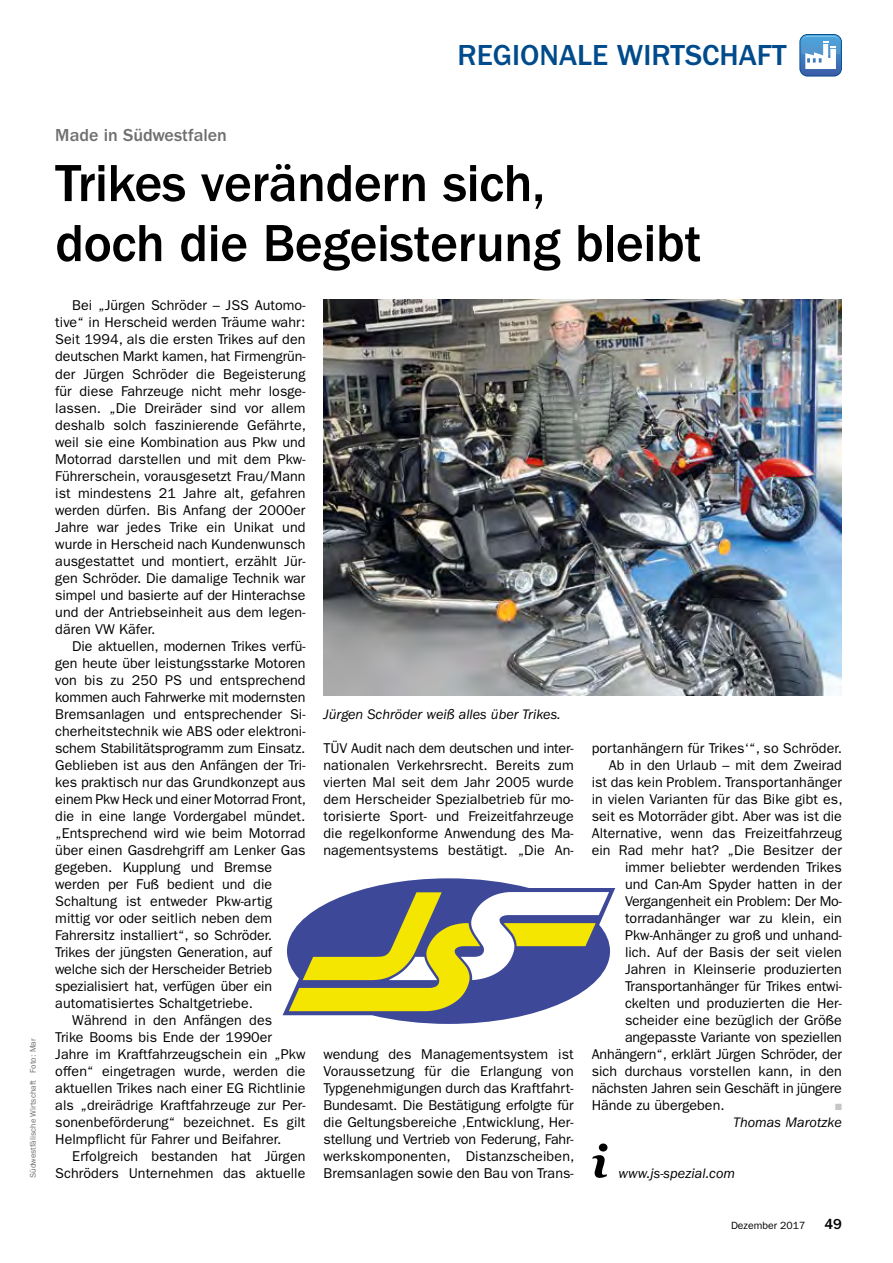
<style>
.page{position:relative;width:893px;height:1263px;background:#fff}
.page>*{position:absolute;margin:0;border:0;box-sizing:border-box;transform-origin:0 0}
.t1{font:500 54px/60px "Franklin Gothic LT";letter-spacing:-.01em;color:#000}
.t2{font:500 30px "Franklin Gothic LT";color:#004b8b}
.t3{font:500 18px "Franklin Gothic LT";color:#706f6f}
.t4{font:500 15px "Franklin Gothic LT";color:#000}
.t5{font:14.25px/17px "Franklin Gothic LT";letter-spacing:.005em;color:#000;text-align:justify}
.t6{font:italic 14.25px "Franklin Gothic LT";color:#000}
.t7{font:10.5px "Franklin Gothic LT";color:#000}
.t8{font:9px "Zapf Dingbats ITC";color:#c6c6c6}
.t9{font:8.25px "Franklin Gothic LT";color:#706f6f}
</style>
<div class="page">
<svg style="left:799px;top:34px;width:43px;height:43px"></svg>
<svg style="left:800px;top:35px;width:41px;height:41px"></svg>
<img style="left:323px;top:300px;width:519px;height:395px">
<svg style="left:592px;top:1155px;width:15px;height:23px"></svg>
<div style="left:599px;top:1143px;width:8px;height:8px;background:#000;border-radius:50%"></div>
<svg style="left:283px;top:878px;width:332px;height:146px"></svg>
<svg style="left:289px;top:892px;width:320px;height:119px"></svg>
<h2 class="t2" style="left:457px;top:38px;width:331px">REGIONALE WIRTSCHAFT</h2>
<p class="t9" style="left:28px;top:1178px;width:141px;rotate:-90deg">Südwestfälische Wirtschaft Foto: Mar</p>
<p class="t3" style="left:55px;top:125px;width:173px">Made in Südwestfalen</p>
<h1 class="t1" style="left:55px;top:154px;width:648px">Trikes verändern sich,<br>doch die Begeisterung bleibt</h1>
<p class="t5" style="left:55px;top:297px;width:252px;text-indent:17px">Bei „Jürgen Schröder – JSS Automo&shy;tive“ in Herscheid werden Träume wahr:<br>Seit 1994, als die ersten Trikes auf den deutschen Markt kamen, hat Firmengrün&shy;der Jürgen Schröder die Begeisterung für diese Fahrzeuge nicht mehr losge&shy;lassen. „Die Dreiräder sind vor allem deshalb solch faszinierende Gefährte, weil sie eine Kombination aus Pkw und Motorrad darstellen und mit dem Pkw-Führerschein, vorausgesetzt Frau/Mann ist mindestens 21 Jahre alt, gefahren werden dürfen. Bis Anfang der 2000er Jahre war jedes Trike ein Unikat und wurde in Herscheid nach Kundenwunsch ausgestattet und montiert, erzählt Jür&shy;gen Schröder. Die damalige Technik war simpel und basierte auf der Hinterachse und der Antriebseinheit aus dem legen&shy;dären VW Käfer.</p>
<p class="t5" style="left:72px;top:637px;width:235px">Die aktuellen, modernen Trikes verfü-</p>
<p class="t5" style="left:55px;top:654px;width:252px">gen heute über leistungsstarke Motoren</p>
<p class="t5" style="left:55px;top:672px;width:252px">von bis zu 250 PS und entsprechend</p>
<p class="t5" style="left:55px;top:689px;width:252px">kommen auch Fahrwerke mit modernsten</p>
<p class="t5" style="left:55px;top:706px;width:252px">Bremsanlagen und entsprechender Si-</p>
<p class="t5" style="left:55px;top:723px;width:252px">cherheitstechnik wie ABS oder elektroni-</p>
<p class="t5" style="left:55px;top:740px;width:252px">schem Stabilitätsprogramm zum Einsatz.</p>
<p class="t5" style="left:55px;top:757px;width:252px">Geblieben ist aus den Anfängen der Tri-</p>
<p class="t5" style="left:55px;top:774px;width:252px">kes praktisch nur das Grundkonzept aus</p>
<p class="t5" style="left:55px;top:791px;width:252px">einem Pkw Heck und einer Motorrad Front,</p>
<p class="t5" style="left:55px;top:808px;width:252px">die in eine lange Vordergabel mündet.</p>
<p class="t5" style="left:55px;top:825px;width:252px">„Entsprechend wird wie beim Motorrad</p>
<p class="t5" style="left:55px;top:842px;width:252px">über einen Gasdrehgriff am Lenker Gas</p>
<p class="t5" style="left:55px;top:859px;width:218px">gegeben. Kupplung und Bremse</p>
<p class="t5" style="left:55px;top:876px;width:218px">werden per Fuß bedient und die</p>
<p class="t5" style="left:55px;top:893px;width:218px">Schaltung ist entweder Pkw-artig</p>
<p class="t5" style="left:55px;top:910px;width:218px">mittig vor oder seitlich neben dem</p>
<p class="t5" style="left:55px;top:927px;width:218px">Fahrersitz installiert“, so Schröder.</p>
<p class="t5" style="left:55px;top:944px;width:218px">Trikes der jüngsten Generation, auf</p>
<p class="t5" style="left:55px;top:961px;width:218px">welche sich der Herscheider Betrieb</p>
<p class="t5" style="left:55px;top:978px;width:218px">spezialisiert hat, verfügen über ein</p>
<p class="t5" style="left:55px;top:995px;width:199px">automatisiertes Schaltgetriebe.</p>
<p class="t5" style="left:72px;top:1012px;width:201px">Während in den Anfängen des</p>
<p class="t5" style="left:55px;top:1029px;width:218px">Trike Booms bis Ende der 1990er</p>
<p class="t5" style="left:55px;top:1046px;width:252px">Jahre im Kraftfahrzeugschein ein „Pkw</p>
<p class="t5" style="left:55px;top:1063px;width:252px">offen“ eingetragen wurde, werden die</p>
<p class="t5" style="left:55px;top:1080px;width:252px">aktuellen Trikes nach einer EG Richtlinie</p>
<p class="t5" style="left:55px;top:1097px;width:252px">als „dreirädrige Kraftfahrzeuge zur Per-</p>
<p class="t5" style="left:55px;top:1114px;width:252px">sonenbeförderung“ bezeichnet. Es gilt</p>
<p class="t5" style="left:55px;top:1131px;width:228px">Helmpflicht für Fahrer und Beifahrer.</p>
<p class="t5" style="left:72px;top:1148px;width:235px">Erfolgreich bestanden hat Jürgen</p>
<p class="t5" style="left:55px;top:1165px;width:252px">Schröders Unternehmen das aktuelle</p>
<p class="t6" style="left:323px;top:706px;width:239px">Jürgen Schröder weiß alles über Trikes.</p>
<p class="t5" style="left:323px;top:740px;width:252px">TÜV Audit nach dem deutschen und inter&shy;nationalen Verkehrsrecht. Bereits zum vierten Mal seit dem Jahr 2005 wurde dem Herscheider Spezialbetrieb für mo&shy;torisierte Sport- und Freizeitfahrzeuge die regelkonforme Anwendung des Ma&shy;nagementsystems bestätigt. „Die An-</p>
<p class="t5" style="left:592px;top:740px;width:252px">portanhängern für Trikes‘“, so Schröder.</p>
<p class="t5" style="left:609px;top:757px;width:235px">Ab in den Urlaub – mit dem Zweirad</p>
<p class="t5" style="left:592px;top:774px;width:252px">ist das kein Problem. Transportanhänger</p>
<p class="t5" style="left:592px;top:791px;width:252px">in vielen Varianten für das Bike gibt es,</p>
<p class="t5" style="left:592px;top:808px;width:252px">seit es Motorräder gibt. Aber was ist die</p>
<p class="t5" style="left:592px;top:825px;width:252px">Alternative, wenn das Freizeitfahrzeug</p>
<p class="t5" style="left:592px;top:842px;width:252px">ein Rad mehr hat? „Die Besitzer der</p>
<p class="t5" style="left:625px;top:859px;width:218px">immer beliebter werdenden Trikes</p>
<p class="t5" style="left:625px;top:876px;width:218px">und Can-Am Spyder hatten in der</p>
<p class="t5" style="left:625px;top:893px;width:218px">Vergangenheit ein Problem: Der Mo-</p>
<p class="t5" style="left:625px;top:910px;width:218px">torradanhänger war zu klein, ein</p>
<p class="t5" style="left:625px;top:927px;width:218px">Pkw-Anhänger zu groß und unhand-</p>
<p class="t5" style="left:625px;top:944px;width:218px">lich. Auf der Basis der seit vielen</p>
<p class="t5" style="left:625px;top:961px;width:218px">Jahren in Kleinserie produzierten</p>
<p class="t5" style="left:625px;top:978px;width:218px">Transportanhänger für Trikes entwi-</p>
<p class="t5" style="left:625px;top:995px;width:218px">ckelten und produzierten die Her-</p>
<p class="t5" style="left:625px;top:1012px;width:218px">scheider eine bezüglich der Größe</p>
<p class="t5" style="left:625px;top:1029px;width:218px">angepasste Variante von speziellen</p>
<p class="t5" style="left:592px;top:1046px;width:252px">Anhängern“, erklärt Jürgen Schröder, der</p>
<p class="t5" style="left:592px;top:1063px;width:252px">sich durchaus vorstellen kann, in den</p>
<p class="t5" style="left:592px;top:1080px;width:252px">nächsten Jahren sein Geschäft in jüngere</p>
<p class="t5" style="left:592px;top:1097px;width:135px">Hände zu übergeben.</p>
<p class="t8" style="left:835px;top:1102px;width:8px">■</p>
<p class="t6" style="left:733px;top:1114px;width:110px">Thomas Marotzke</p>
<p class="t5" style="left:323px;top:1046px;width:252px">wendung des Managementsystem ist Voraussetzung für die Erlangung von Typgenehmigungen durch das Kraftfahrt-Bundesamt. Die Bestätigung erfolgte für die Geltungsbereiche ‚Entwicklung, Her&shy;stellung und Vertrieb von Federung, Fahr&shy;werkskomponenten, Distanzscheiben, Bremsanlagen sowie den Bau von Trans-</p>
<p class="t6" style="left:618px;top:1165px;width:118px">www.js-spezial.com</p>
<p class="t7" style="left:731px;top:1219px;width:76px">Dezember 2017</p>
<p class="t4" style="left:824px;top:1215px;width:19px">49</p>
</div>
